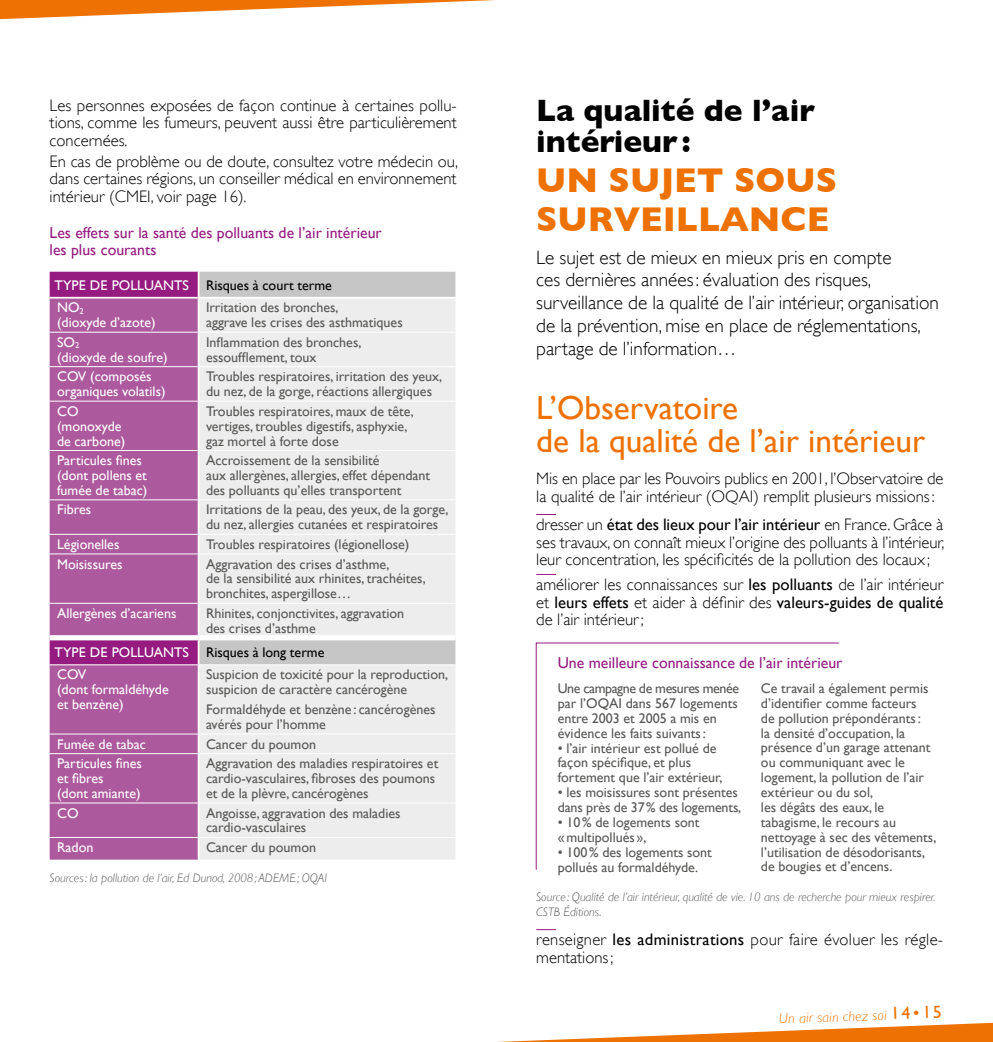
<style>
.page{position:relative;width:993px;height:1042px;background:#fff}
.page>*{position:absolute;margin:0;border:0;box-sizing:border-box;transform-origin:0 0}
.t1{font:700 35px/38.5px "Gill Sans";color:#ee7203}
.t2{font:33.25px/33.2px "Gill Sans";color:#ee7203}
.t3{font:700 31.5px/31.5px "Gill Sans";color:#000}
.t4{font:300 19.25px/22.8px "Gill Sans";color:#000}
.t5{font:300 16.62px/17.5px "Gill Sans";color:#000;text-align:justify}
.t6{font:15.75px/16.6px "Gill Sans";color:#951b81}
.t7{font:14px/14.9px "Gill Sans";color:#575756}
.t8{font:14px/14.9px "Gill Sans";color:#fff}
.t9{font:14px/22.8px "Gill Sans";color:#000}
.t10{font:italic 300 14px "Gill Sans";color:#ee7203}
.t11{font:italic 300 12.25px/14.9px "Gill Sans";color:#575756}
.s1{color:#fff}
.s2{color:#000}
.s3{font-weight:400}
.s4{font-weight:400;font-style:normal;font-size:17.5px}
.s5{font-style:normal;font-size:17.5px}
</style>
<div class="page">
<svg style="left:0;top:0;width:495px;height:20px"></svg>
<svg style="left:497px;top:1022px;width:495px;height:20px"></svg>
<div style="left:50px;top:272px;width:148px;height:25px;background:#951b81"></div>
<div style="left:199px;top:272px;width:256px;height:25px;background:#c6c6c6"></div>
<div style="left:50px;top:299px;width:148px;height:560px;background:#ad599e"></div>
<div style="left:199px;top:299px;width:256px;height:560px;background:#ededed"></div>
<hr style="left:50px;top:332px;width:148px;height:1px;background:#fff">
<hr style="left:50px;top:603px;width:148px;height:1px;background:#fff">
<hr style="left:50px;top:664px;width:148px;height:1px;background:#fff">
<hr style="left:199px;top:332px;width:256px;height:1px;background:#fff">
<hr style="left:199px;top:603px;width:256px;height:1px;background:#fff">
<hr style="left:198px;top:664px;width:257px;height:1px;background:#fff">
<hr style="left:198px;top:753px;width:257px;height:1px;background:#fff">
<hr style="left:198px;top:733px;width:257px;height:1px;background:#fff">
<hr style="left:198px;top:802px;width:257px;height:1px;background:#fff">
<hr style="left:198px;top:837px;width:257px;height:1px;background:#fff">
<hr style="left:50px;top:753px;width:148px;height:1px;background:#fff">
<hr style="left:50px;top:366px;width:148px;height:1px;background:#fff">
<hr style="left:199px;top:366px;width:256px;height:1px;background:#fff">
<hr style="left:50px;top:401px;width:148px;height:1px;background:#fff">
<hr style="left:199px;top:401px;width:256px;height:1px;background:#fff">
<hr style="left:50px;top:450px;width:148px;height:1px;background:#fff">
<hr style="left:199px;top:450px;width:256px;height:1px;background:#fff">
<hr style="left:50px;top:499px;width:148px;height:1px;background:#fff">
<hr style="left:199px;top:499px;width:256px;height:1px;background:#fff">
<hr style="left:50px;top:534px;width:148px;height:1px;background:#fff">
<hr style="left:199px;top:534px;width:256px;height:1px;background:#fff">
<hr style="left:50px;top:553px;width:148px;height:1px;background:#fff">
<hr style="left:199px;top:553px;width:256px;height:1px;background:#fff">
<hr style="left:50px;top:733px;width:148px;height:1px;background:#fff">
<hr style="left:50px;top:802px;width:148px;height:1px;background:#fff">
<hr style="left:50px;top:837px;width:148px;height:1px;background:#fff">
<div style="left:50px;top:635px;width:148px;height:5px;background:#fff"></div>
<div style="left:198px;top:635px;width:257px;height:5px;background:#fff"></div>
<svg style="left:536px;top:514px;width:20px;height:1px"></svg>
<svg style="left:536px;top:574px;width:20px;height:1px"></svg>
<svg style="left:536px;top:929px;width:20px;height:1px"></svg>
<svg style="left:535px;top:642px;width:304px;height:228px"></svg>
<p class="t5" style="left:50px;top:96px;width:408px">Les personnes exposées de façon continue à certaines pollu&shy;tions, comme les fumeurs, peuvent aussi être particulièrement concernées.</p>
<p class="t5" style="left:50px;top:152px;width:410px">En cas de problème ou de doute, consultez votre médecin ou, dans certaines régions, un conseiller médical en environnement intérieur (CMEI, voir page 16).</p>
<p class="t6" style="left:50px;top:225px;width:333px">Les effets sur la santé des polluants de l’air intérieur les plus courants</p>
<p class="t9" style="left:55px;top:273px;width:279px"><span class="s1">TYPE DE POLLUANTS</span> Risques à court terme<br><span class="s1">NO</span><sub>2</sub></p>
<p class="t8" style="left:57px;top:315px;width:100px">(dioxyde d’azote)</p>
<p class="t7" style="left:206px;top:300px;width:198px">Irritation des bronches,<br>aggrave les crises des asthmatiques</p>
<p class="t8" style="left:57px;top:334px;width:112px">SO<sub>2<br></sub>(dioxyde de soufre)</p>
<p class="t7" style="left:206px;top:334px;width:157px">Inflammation des bronches, essoufflement, toux</p>
<p class="t8" style="left:57px;top:369px;width:110px">COV (composés organiques volatils)</p>
<p class="t7" style="left:206px;top:369px;width:238px">Troubles respiratoires, irritation des yeux, du nez, de la gorge, réactions allergiques</p>
<p class="t8" style="left:57px;top:403px;width:70px">CO (monoxyde de carbone)</p>
<p class="t7" style="left:206px;top:403px;width:209px">Troubles respiratoires, maux de tête, vertiges, troubles digestifs, asphyxie, gaz mortel à forte dose</p>
<p class="t8" style="left:57px;top:453px;width:92px">Particules fines (dont pollens et fumée de tabac)</p>
<p class="t7" style="left:206px;top:453px;width:225px">Accroissement de la sensibilité<br>aux allergènes, allergies, effet dépendant des polluants qu’elles transportent</p>
<p class="t8" style="left:57px;top:502px;width:35px">Fibres</p>
<p class="t7" style="left:206px;top:502px;width:244px">Irritations de la peau, des yeux, de la gorge, du nez, allergies cutanées et respiratoires</p>
<p class="t8" style="left:57px;top:536px;width:64px">Légionelles</p>
<p class="t7" style="left:206px;top:536px;width:205px">Troubles respiratoires (légionellose)</p>
<p class="t8" style="left:57px;top:556px;width:67px">Moisissures</p>
<p class="t7" style="left:206px;top:556px;width:221px">Aggravation des crises d’asthme,<br>de la sensibilité aux rhinites, trachéites, bronchites, aspergillose…</p>
<p class="t8" style="left:57px;top:605px;width:121px">Allergènes d’acariens</p>
<p class="t7" style="left:206px;top:605px;width:200px">Rhinites, conjonctivites, aggravation des crises d’asthme</p>
<p class="t8" style="left:55px;top:641px;width:271px;line-height:22.1px">TYPE DE POLLUANTS <span class="s2">Risques à long terme<br></span>COV</p>
<p class="t8" style="left:57px;top:682px;width:113px">(dont formaldéhyde et benzène)</p>
<p class="t7" style="left:206px;top:667px;width:243px">Suspicion de toxicité pour la reproduction, suspicion de caractère cancérogène</p>
<p class="t7" style="left:206px;top:702px;width:231px">Formaldéhyde et benzène : cancérogènes avérés pour l’homme</p>
<p class="t8" style="left:57px;top:736px;width:90px">Fumée de tabac</p>
<p class="t7" style="left:206px;top:736px;width:112px">Cancer du poumon</p>
<p class="t8" style="left:57px;top:756px;width:86px">Particules fines et fibres<br>(dont amiante)</p>
<p class="t7" style="left:206px;top:756px;width:234px">Aggravation des maladies respiratoires et cardio-vasculaires, fibroses des poumons et de la plèvre, cancérogènes</p>
<p class="t8" style="left:57px;top:805px;width:23px">CO</p>
<p class="t7" style="left:206px;top:805px;width:196px">Angoisse, aggravation des maladies cardio-vasculaires</p>
<p class="t8" style="left:57px;top:840px;width:38px">Radon</p>
<p class="t7" style="left:206px;top:840px;width:112px">Cancer du poumon</p>
<p class="t11" style="left:50px;top:870px;width:279px">Sources: la pollution de l’air, Ed Dunod, 2008; ADEME; OQAI</p>
<h3 class="t3" style="left:536px;top:94px;width:280px">La qualité de l’air intérieur :</h3>
<h1 class="t1" style="left:536px;top:161px;width:302px">UN SUJET SOUS<br>SURVEILLANCE</h1>
<h3 class="t4" style="left:536px;top:246px;width:404px">Le sujet est de mieux en mieux pris en compte<br>ces dernières années: évaluation des risques, surveillance de la qualité de l’air intérieur, organisation de la prévention, mise en place de réglementations, partage de l’information…</h3>
<h2 class="t2" style="left:536px;top:390px;width:390px">L’Observatoire<br>de la qualité de l’air intérieur</h2>
<p class="t5" style="left:536px;top:470px;width:408px">Mis en place par les Pouvoirs publics en 2001, l’Observatoire de la qualité de l’air intérieur (OQAI) remplit plusieurs missions:</p>
<p class="t5" style="left:536px;top:516px;width:409px">dresser un <span class="s3">état des lieux pour l’air intérieur</span> en France. Grâce à ses travaux, on connaît mieux l’origine des polluants à l’intérieur, leur concentration, les spécificités de la pollution des locaux ;</p>
<p class="t5" style="left:536px;top:576px;width:408px">améliorer les connaissances sur <span class="s3">les polluants</span> de l’air intérieur et <span class="s3">leurs effets</span> et aider à définir des <span class="s3">valeurs-guides de qualité </span>de l’air intérieur;</p>
<p class="t6" style="left:557px;top:654px;width:286px">Une meilleure connaissance de l’air intérieur</p>
<p class="t7" style="left:557px;top:681px;width:183px">Une campagne de mesures menée par l’OQAI dans 567 logements entre 2003 et 2005 a mis en évidence les faits suivants:</p>
<p class="t7" style="left:557px;top:740px;width:166px">• l’air intérieur est pollué de façon spécifique, et plus fortement que l’air extérieur,</p>
<p class="t7" style="left:557px;top:785px;width:185px">• les moisissures sont présentes dans près de 37% des logements,</p>
<p class="t7" style="left:557px;top:814px;width:143px">• 10% de logements sont «multipollués »,</p>
<p class="t7" style="left:557px;top:844px;width:155px">• 100% des logements sont pollués au formaldéhyde.</p>
<p class="t7" style="left:760px;top:681px;width:177px">Ce travail a également permis d’identifier comme facteurs<br>de pollution prépondérants:<br>la densité d’occupation, la présence d’un garage attenant ou communiquant avec le logement, la pollution de l’air extérieur ou du sol,<br>les dégâts des eaux, le tabagisme, le recours au nettoyage à sec des vêtements, l’utilisation de désodorisants, de bougies et d’encens.</p>
<p class="t11" style="left:536px;top:889px;width:401px">Source : Qualité de l’air intérieur, qualité de vie. 10 ans de recherche pour mieux respirer.<br>CSTB Éditions.</p>
<p class="t5" style="left:536px;top:931px;width:408px">renseigner <span class="s3">les administrations</span> pour faire évoluer les régle&shy;mentations;</p>
<p class="t10" style="left:778px;top:1011px;width:164px;rotate:-2deg">Un air sain chez soi <span class="s4">14</span><span class="s5">•</span><span class="s4">15</span></p>
</div>
